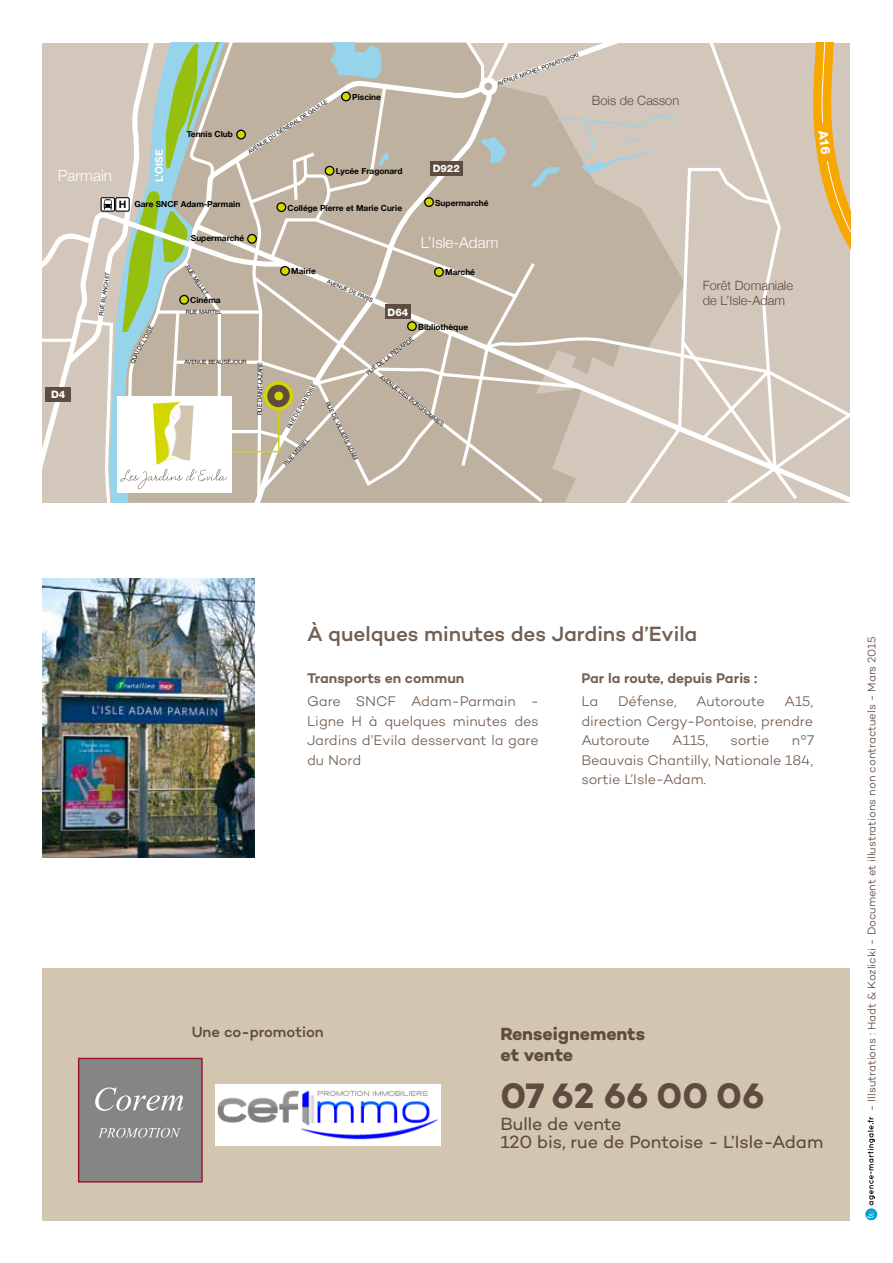
<style>
.page{position:relative;width:893px;height:1263px;background:#fff}
.page>*{position:absolute;margin:0;border:0;box-sizing:border-box;transform-origin:0 0}
.t1{font:700 36px "Campton";color:#5f4b3f}
.t2{font:500 21px "Campton";color:#736053}
.t3{font:18px/18px "Campton";letter-spacing:-.005em;color:#5f4b3f}
.t4{font:700 18px/21px "Campton";letter-spacing:-.005em;color:#5f4b3f}
.t5{font:300 15.45px "Helvetica Neue";color:#fff}
.t6{font:500 15px "Campton";letter-spacing:-.005em;color:#5f4b3f}
.t7{font:300 14.25px/19.5px "Campton";letter-spacing:-.005em;color:#736053;text-align:justify}
.t8{font:600 14.25px "Campton";letter-spacing:-.005em;color:#736053}
.t9{font:300 12.75px/15.5px "Helvetica Neue";color:#5f4b3f}
.t10{font:300 11.25px "Campton";letter-spacing:-.005em;color:#5f4b3f}
.t11{font:800 10.2px "Helvetica Neue";color:#fff}
.t12{font:700 10.2px "Helvetica Neue";color:#fff}
.t13{font:700 8.4px "Helvetica Neue";color:#000}
.t14{font:5.7px "Helvetica Neue";color:#000}
.s1{font-size:10.2px}
</style>
<div class="page">
<div style="left:43px;top:968px;width:807px;height:252px;background:#d2c6b1"></div>
<div style="left:79px;top:1058px;width:123px;height:124px;background:#858583"></div>
<div style="left:78px;top:1058px;width:125px;height:124px;border:1px solid #9b1134"></div>
<svg style="left:95px;top:1087px;width:88px;height:24px"></svg>
<svg style="left:99px;top:1128px;width:82px;height:9px"></svg>
<div style="left:215px;top:1084px;width:226px;height:62px;background:#fff"></div>
<img style="left:217px;top:1090px;width:221px;height:49px">
<img style="left:43px;top:579px;width:212px;height:278px">
<svg style="left:868px;top:1117px;width:7px;height:88px"></svg>
<svg style="left:865px;top:1208px;width:12px;height:12px"></svg>
<svg style="left:867px;top:1211px;width:8px;height:7px"></svg>
<svg style="left:43px;top:43px;width:807px;height:459px;background:#cac2b1"></svg>
<p class="t5" style="left:58px;top:163px;width:56px">Parmain</p>
<p class="t13" style="left:352px;top:90px;width:30px">Piscine</p>
<p class="t14" style="left:247px;top:149px;width:95px;rotate:-33deg">AVENUE DU GÉNÉRAL DE GAULLE</p>
<p class="t13" style="left:187px;top:127px;width:48px">Tennis Club</p>
<p class="t12" style="left:151px;top:182px;width:34px;rotate:-90deg">L’OISE</p>
<p class="t13" style="left:119px;top:197px;width:123px"><span class="s1">H</span> Gare SNCF Adam-Parmain</p>
<p class="t13" style="left:336px;top:165px;width:68px">Lycée Fragonard</p>
<p class="t13" style="left:288px;top:201px;width:116px">Collége Pierre et Marie Curie</p>
<p class="t14" style="left:496px;top:81px;width:88px;rotate:-20deg">AVENUE MICHEL PONIATOWSKI</p>
<p class="t11" style="left:433px;top:162px;width:29px">D922</p>
<p class="t13" style="left:435px;top:196px;width:55px">Supermarché</p>
<p class="t11" style="left:51px;top:388px;width:16px">D4</p>
<p class="t14" style="left:98px;top:315px;width:45px;rotate:-81deg">RUE BLANCHET</p>
<p class="t14" style="left:136px;top:348px;width:21px;rotate:-60deg">DE L’OI</p>
<p class="t13" style="left:191px;top:231px;width:55px">Supermarché</p>
<p class="t5" style="left:421px;top:230px;width:79px">L’Isle-Adam</p>
<p class="t14" style="left:190px;top:264px;width:37px;rotate:55deg">RUE MELLET</p>
<p class="t14" style="left:186px;top:309px;width:37px">RUE MARTEL</p>
<p class="t13" style="left:190px;top:294px;width:32px">Cinéma</p>
<p class="t13" style="left:291px;top:265px;width:26px">Mairie</p>
<p class="t13" style="left:445px;top:266px;width:31px">Marché</p>
<p class="t14" style="left:329px;top:278px;width:51px;rotate:23deg">AVENUE DE PARIS</p>
<p class="t11" style="left:388px;top:306px;width:22px">D64</p>
<p class="t13" style="left:418px;top:320px;width:51px">Bibliothèque</p>
<p class="t14" style="left:184px;top:359px;width:64px">AVENUE BEAUSÉJOUR</p>
<p class="t14" style="left:256px;top:415px;width:55px;rotate:-89deg">RUE DAINT-LAZARE</p>
<p class="t14" style="left:301px;top:400px;width:22px;rotate:-59deg">NTOISE</p>
<p class="t14" style="left:286px;top:427px;width:32px;rotate:-60deg">RUE DE PO</p>
<p class="t14" style="left:283px;top:462px;width:35px;rotate:-48deg">RUE MERIEL</p>
<p class="t14" style="left:331px;top:400px;width:66px;rotate:64deg">RUE DE VILLIERS ADAM</p>
<p class="t14" style="left:368px;top:368px;width:55px;rotate:-37deg">UE DE LA RENARDE</p>
<p class="t14" style="left:383px;top:373px;width:81px;rotate:38deg">AVENUE DES BONSHOMMES</p>
<p class="t9" style="left:592px;top:92px;width:89px">Bois de Casson</p>
<p class="t9" style="left:703px;top:277px;width:92px">Forêt Domaniale de L’Isle-Adam</p>
<h2 class="t2" style="left:307px;top:621px;width:392px">À quelques minutes des Jardins d’Evila</h2>
<p class="t8" style="left:307px;top:669px;width:159px">Transports en commun</p>
<p class="t7" style="left:307px;top:692px;width:233px">Gare SNCF Adam-Parmain - Ligne H à quelques minutes des Jardins d’Evila desservant la gare du Nord</p>
<p class="t8" style="left:581px;top:669px;width:177px">Par la route, depuis Paris :</p>
<p class="t7" style="left:581px;top:692px;width:19px">La</p>
<p class="t7" style="left:618px;top:692px;width:60px">Défense,</p>
<p class="t7" style="left:696px;top:692px;width:70px">Autoroute</p>
<p class="t7" style="left:581px;top:692px;width:233px;text-indent:203px">A15, direction Cergy-Pontoise, prendre Autoroute</p>
<p class="t7" style="left:581px;top:731px;width:234px;text-indent:211px">n°7<br>Beauvais Chantilly, Nationale 184, sortie L’Isle-Adam.</p>
<p class="t7" style="left:672px;top:731px;width:37px">A115,</p>
<p class="t7" style="left:730px;top:731px;width:41px">sortie</p>
<p class="t6" style="left:192px;top:1023px;width:134px">Une co-promotion</p>
<p class="t4" style="left:500px;top:1023px;width:146px">Renseignements et vente</p>
<h1 class="t1" style="left:500px;top:1073px;width:266px">07 62 66 00 06</h1>
<p class="t3" style="left:500px;top:1114px;width:324px">Bulle de vente<br>120 bis, rue de Pontoise - L’Isle-Adam</p>
<p class="t10" style="left:865px;top:1111px;width:476px;rotate:-90deg">- Illsutrations : Hadt &amp; Kozlicki - Document et illustrations non contractuels - Mars 2015</p>
</div>
